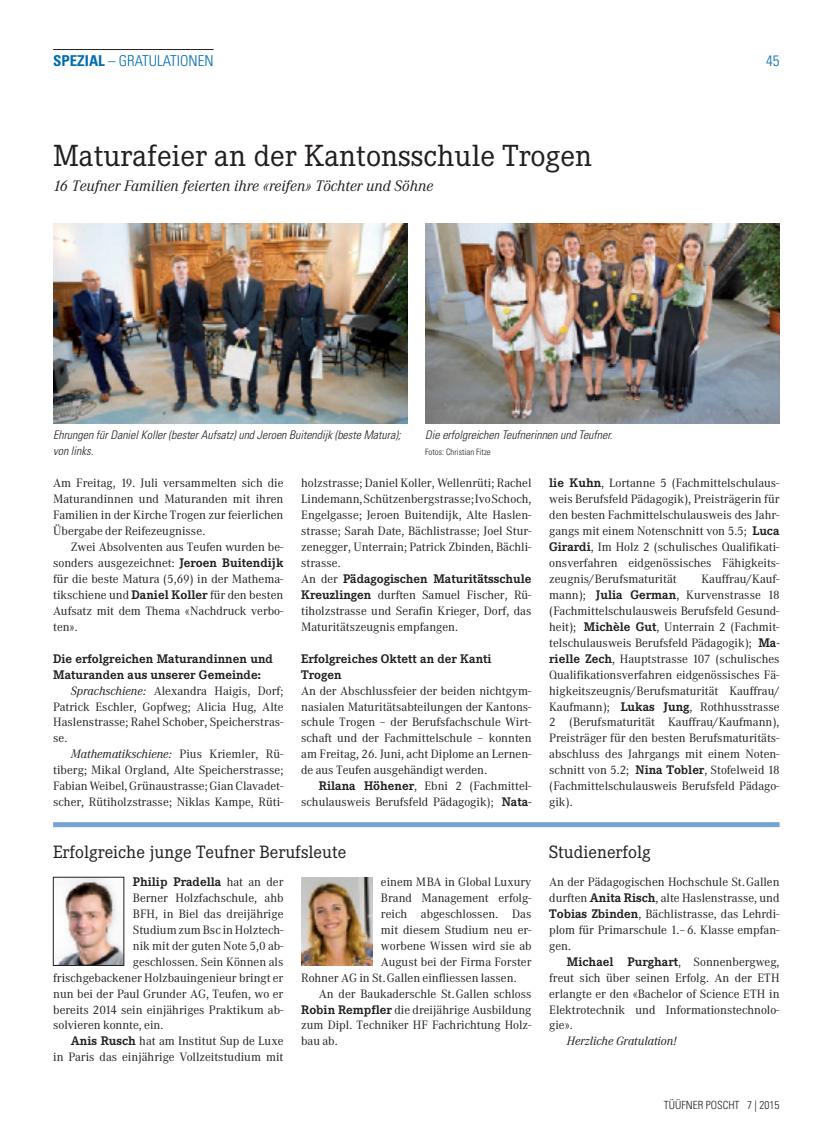
<style>
.page{position:relative;width:815px;height:1134px;background:#fff}
.page>*{position:absolute;margin:0;border:0;box-sizing:border-box;transform-origin:0 0}
.t1{font:30px "Corporate EBQ";color:#231f20}
.t2{font:17.5px "Corporate EBQ";color:#231f20}
.t3{font:italic 15px "Corporate ABQ";color:#231f20}
.t4{font:300 condensed 15px "Univers LT Std";color:#006caf}
.t5{font:700 12.25px/16px "Corporate EBQ";color:#231f20}
.t6{font:11.88px/16px "Corporate ABQ";color:#231f20;text-align:justify}
.t7{font:italic 300 condensed 11.88px/16px "Univers LT Std";color:#231f20}
.t8{font:italic 11.88px "Corporate ABQ";color:#231f20}
.t9{font:300 condensed 11.25px "Univers LT Std";color:#231f20}
.t10{font:300 condensed 8.75px "Univers LT Std";color:#231f20}
.s1{font-weight:700}
.s2{font-family:"Corporate EBQ";font-weight:700;font-size:12.25px}
.s3{font-style:italic}
.s4{font-family:"Corporate ABQ";font-weight:400;font-size:11.88px}
</style>
<div class="page">
<hr style="left:53px;top:49px;width:161px;height:1px;background:#231f20">
<img style="left:53px;top:223px;width:354px;height:200px">
<img style="left:425px;top:223px;width:355px;height:200px">
<img style="left:57px;top:879px;width:65px;height:85px">
<div style="left:53px;top:877px;width:71px;height:89px;border:1px solid #231f20"></div>
<img style="left:301px;top:877px;width:71px;height:89px">
<div style="left:53px;top:822px;width:727px;height:5px;background:#75a4d2"></div>
<p class="t4" style="left:53px;top:51px;width:162px"><span class="s1">SPEZIAL</span> – GRATULATIONEN</p>
<p class="t4" style="left:766px;top:51px;width:15px">45</p>
<h1 class="t1" style="left:53px;top:138px;width:541px">Maturafeier an der Kantonsschule Trogen</h1>
<p class="t3" style="left:53px;top:176px;width:382px">16 Teufner Familien feierten ihre «reifen» Töchter und Söhne</p>
<p class="t7" style="left:53px;top:427px;width:349px">Ehrungen für Daniel Koller (bester Aufsatz) und Jeroen Buitendijk (beste Matura); von links.</p>
<p class="t7" style="left:425px;top:427px;width:189px">Die erfolgreichen Teufnerinnen und Teufner.</p>
<p class="t10" style="left:425px;top:447px;width:67px">Fotos: Christian Fitze</p>
<p class="t6" style="left:53px;top:475px;width:232px">Am Freitag, 19. Juli versammelten sich die Maturandinnen und Maturanden mit ihren Familien in der Kirche Trogen zur feierlichen Übergabe der Reifezeugnisse.</p>
<p class="t6" style="left:53px;top:539px;width:232px;text-indent:18px">Zwei Absolventen aus Teufen wurden be&shy;sonders ausgezeichnet: <span class="s2">Jeroen Buitendijk </span>für die beste Matura (5,69) in der Mathema&shy;tikschiene und <span class="s2">Daniel Koller</span> für den besten Aufsatz mit dem Thema «Nachdruck verbo&shy;ten».</p>
<p class="t5" style="left:53px;top:650px;width:221px">Die erfolgreichen Maturandinnen und<br>Maturanden aus unserer Gemeinde:</p>
<p class="t6" style="left:53px;top:683px;width:232px;text-indent:18px"><span class="s3">Sprachschiene:</span> Alexandra Haigis, Dorf; Patrick Eschler, Gopfweg; Alicia Hug, Alte Haslenstrasse; Rahel Schober, Speicherstras&shy;se.</p>
<p class="t6" style="left:53px;top:746px;width:232px;text-indent:18px"><span class="s3">Mathematikschiene:</span> Pius Kriemler, Rü&shy;tiberg; Mikal Orgland, Alte Speicherstrasse; Fabian Weibel, Grünaustrasse; Gian Clavadet&shy;scher, Rütiholzstrasse; Niklas Kampe, Rüti-</p>
<p class="t6" style="left:301px;top:475px;width:232px">holzstrasse; Daniel Koller, Wellenrüti; Rachel Lindemann, Schützenbergstrasse; Ivo Schoch, Engelgasse; Jeroen Buitendijk, Alte Haslen&shy;strasse; Sarah Date, Bächlistrasse; Joel Stur&shy;zenegger, Unterrain; Patrick Zbinden, Bächli&shy;strasse.</p>
<p class="t5" style="left:301px;top:571px;width:232px"><span class="s4">An der</span> Pädagogischen Maturitätsschule</p>
<p class="t6" style="left:301px;top:587px;width:232px"><span class="s2">Kreuzlingen</span> durften Samuel Fischer, Rü&shy;tiholzstrasse und Serafin Krieger, Dorf, das Maturitätszeugnis empfangen.</p>
<p class="t5" style="left:301px;top:650px;width:192px">Erfolgreiches Oktett an der Kanti<br>Trogen</p>
<p class="t6" style="left:301px;top:683px;width:232px">An der Abschlussfeier der beiden nichtgym&shy;nasialen Maturitätsabteilungen der Kantons&shy;schule Trogen – der Berufsfachschule Wirt&shy;schaft und der Fachmittelschule – konnten am Freitag, 26. Juni, acht Diplome an Lernen&shy;de aus Teufen ausgehändigt werden.</p>
<p class="t6" style="left:301px;top:778px;width:232px;text-align:right"><span class="s2">Rilana Höhener</span>, Ebni 2 (Fachmittel&shy;schulausweis Berufsfeld Pädagogik); <span class="s2">Nata-</span></p>
<h2 class="t2" style="left:53px;top:842px;width:295px">Erfolgreiche junge Teufner Berufsleute</h2>
<p class="t5" style="left:133px;top:874px;width:152px">Philip Pradella <span class="s4">hat an der</span></p>
<p class="t6" style="left:133px;top:890px;width:152px">Berner Holzfachschule, ahb</p>
<p class="t6" style="left:133px;top:906px;width:152px">BFH, in Biel das dreijährige</p>
<p class="t6" style="left:133px;top:922px;width:152px">Studium zum Bsc in Holztech-</p>
<p class="t6" style="left:133px;top:938px;width:152px">nik mit der guten Note 5,0 ab-</p>
<p class="t6" style="left:133px;top:954px;width:152px">geschlossen. Sein Können als</p>
<p class="t6" style="left:53px;top:970px;width:232px">frischgebackener Holzbauingenieur bringt er</p>
<p class="t6" style="left:53px;top:985px;width:232px">nun bei der Paul Grunder AG, Teufen, wo er</p>
<p class="t6" style="left:53px;top:1001px;width:232px">bereits 2014 sein einjähriges Praktikum ab-</p>
<p class="t6" style="left:53px;top:1017px;width:112px">solvieren konnte, ein.</p>
<p class="t6" style="left:71px;top:1033px;width:214px"><span class="s2">Anis Rusch</span> hat am Institut Sup de Luxe</p>
<p class="t6" style="left:53px;top:1049px;width:232px">in Paris das einjährige Vollzeitstudium mit</p>
<p class="t6" style="left:381px;top:874px;width:152px">einem MBA in Global Luxury</p>
<p class="t6" style="left:381px;top:890px;width:152px">Brand Management erfolg-</p>
<p class="t6" style="left:381px;top:906px;width:152px">reich abgeschlossen. Das</p>
<p class="t6" style="left:381px;top:922px;width:152px">mit diesem Studium neu er-</p>
<p class="t6" style="left:381px;top:938px;width:152px">worbene Wissen wird sie ab</p>
<p class="t6" style="left:381px;top:954px;width:152px">August bei der Firma Forster</p>
<p class="t6" style="left:301px;top:970px;width:217px">Rohner AG in St.Gallen einfliessen lassen.</p>
<p class="t6" style="left:319px;top:985px;width:214px">An der Baukaderschle St.Gallen schloss</p>
<p class="t6" style="left:301px;top:1001px;width:232px"><span class="s2">Robin Rempfler</span> die dreijährige Ausbildung</p>
<p class="t6" style="left:301px;top:1017px;width:232px">zum Dipl. Techniker HF Fachrichtung Holz-</p>
<p class="t6" style="left:301px;top:1033px;width:38px">bau ab.</p>
<p class="t6" style="left:549px;top:475px;width:232px"><span class="s2">lie Kuhn</span>, Lortanne 5 (Fachmittelschulaus&shy;weis Berufsfeld Pädagogik), Preisträgerin für den besten Fachmittelschulausweis des Jahr&shy;gangs mit einem Notenschnitt von 5.5; <span class="s2">Luca Girardi</span>, Im Holz 2 (schulisches Qualifikati&shy;onsverfahren eidgenössisches Fähigkeits&shy;zeugnis/Berufsmaturität</p>
<p class="t6" style="left:549px;top:571px;width:232px;text-indent:152px">Kauffrau/Kauf&shy;mann); <span class="s2">Julia German</span>, Kurvenstrasse 18 (Fachmittelschulausweis Berufsfeld Gesund&shy;heit); <span class="s2">Michèle Gut</span>, Unterrain 2 (Fachmit&shy;telschulausweis Berufsfeld Pädagogik); <span class="s2">Ma&shy;rielle Zech</span>, Hauptstrasse 107 (schulisches Qualifikationsverfahren eidgenössisches Fä&shy;higkeitszeugnis/Berufsmaturität Kauffrau/ Kaufmann); <span class="s2">Lukas Jung</span>, Rothhusstrasse 2 (Berufsmaturität Kauffrau/Kaufmann), Preisträger für den besten Berufsmaturitäts&shy;abschluss des Jahrgangs mit einem Noten&shy;schnitt von 5.2; <span class="s2">Nina Tobler</span>, Stofelweid 18 (Fachmittelschulausweis Berufsfeld Pädago&shy;gik).</p>
<h2 class="t2" style="left:549px;top:842px;width:103px">Studienerfolg</h2>
<p class="t6" style="left:549px;top:874px;width:232px">An der Pädagogischen Hochschule St.Gallen durften <span class="s2">Anita Risch</span>, alte Haslenstrasse, und <span class="s2">Tobias Zbinden</span>, Bächlistrasse, das Lehrdi&shy;plom für Primarschule 1.–6. Klasse empfan&shy;gen.</p>
<p class="t5" style="left:567px;top:953px;width:214px">Michael Purghart<span class="s4">, Sonnenbergweg,</span></p>
<p class="t6" style="left:549px;top:970px;width:232px">freut sich über seinen Erfolg. An der ETH erlangte er den «Bachelor of Science ETH in Elektrotechnik und Informationstechnolo&shy;gie».</p>
<p class="t8" style="left:567px;top:1034px;width:111px">Herzliche Gratulation!</p>
<p class="t9" style="left:664px;top:1098px;width:117px">TÜÜFNER POSCHT 7 | 2015</p>
</div>
